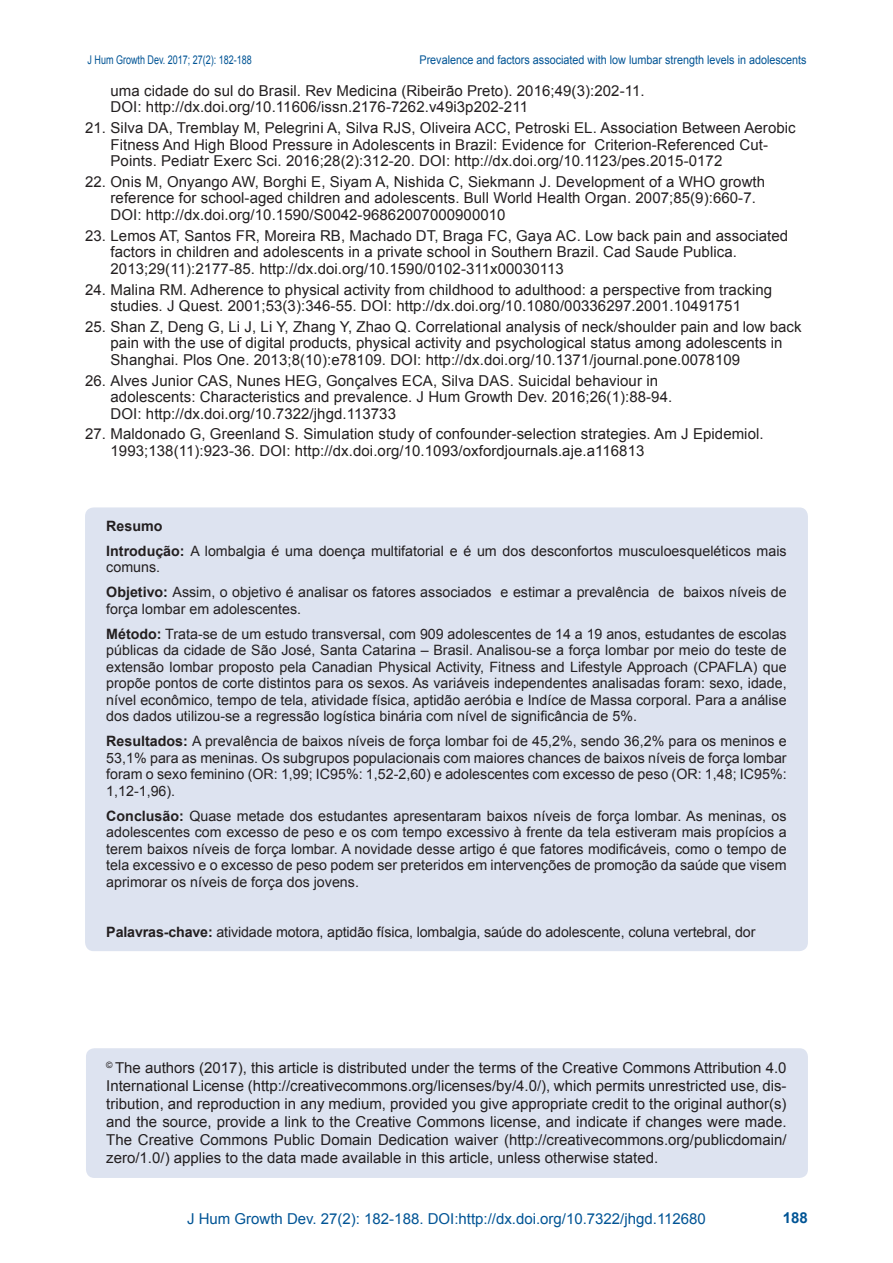
<style>
.page{position:relative;width:893px;height:1263px;background:#fff}
.page>*{position:absolute;margin:0;border:0;box-sizing:border-box;transform-origin:0 0}
.t1{font:15px/16.5px "Arial";letter-spacing:.005em;color:#231f20}
.t2{font:15px "Arial";color:#005495}
.t3{font:700 15px "Arial";color:#005495}
.t4{font:14.25px/16.5px "Arial";color:#231f20;text-align:justify}
.t5{font:700 14.25px "Arial";color:#231f20}
.t6{font:12px "Arial";color:#005495;scale:.9 1}
.t7{font:12px "Arial";color:#005495;scale:.75 1}
.s1{font-weight:700}
</style>
<div class="page">
<div style="left:86px;top:1048px;width:722px;height:130px;background:#dde3f0;border-radius:9px"></div>
<div style="left:85px;top:507px;width:723px;height:444px;background:#dde3f0;border-radius:9px"></div>
<p class="t7" style="left:88px;top:52px;width:221px">J Hum Growth Dev. 2017; 27(2): 182-188</p>
<p class="t6" style="left:419px;top:52px;width:432px">Prevalence and factors associated with low lumbar strength levels in adolescents</p>
<p class="t1" style="left:111px;top:83px;width:536px">uma cidade do sul do Brasil. Rev Medicina (Ribeirão Preto). 2016;49(3):202-11.<br>DOI: http://dx.doi.org/10.11606/issn.2176-7262.v49i3p202-211</p>
<p class="t1" style="left:111px;top:120px;width:687px;text-indent:-26px">21. Silva DA, Tremblay M, Pelegrini A, Silva RJS, Oliveira ACC, Petroski EL. Association Between Aerobic<br>Fitness And High Blood Pressure in Adolescents in Brazil: Evidence for Criterion-Referenced Cut-<br>Points. Pediatr Exerc Sci. 2016;28(2):312-20. DOI: http://dx.doi.org/10.1123/pes.2015-0172</p>
<p class="t1" style="left:111px;top:174px;width:656px;text-indent:-26px">22. Onis M, Onyango AW, Borghi E, Siyam A, Nishida C, Siekmann J. Development of a WHO growth reference for school-aged children and adolescents. Bull World Health Organ. 2007;85(9):660-7.<br>DOI: http://dx.doi.org/10.1590/S0042-96862007000900010</p>
<p class="t1" style="left:111px;top:227px;width:679px;text-indent:-26px">23. Lemos AT, Santos FR, Moreira RB, Machado DT, Braga FC, Gaya AC. Low back pain and associated factors in children and adolescents in a private school in Southern Brazil. Cad Saude Publica.<br>2013;29(11):2177-85. http://dx.doi.org/10.1590/0102-311x00030113</p>
<p class="t1" style="left:85px;top:281px;width:689px;text-align:center">24. Malina RM. Adherence to physical activity from childhood to adulthood: a perspective from tracking studies. J Quest. 2001;53(3):346-55. DOI: http://dx.doi.org/10.1080/00336297.2001.10491751</p>
<p class="t1" style="left:111px;top:318px;width:692px;text-indent:-26px">25. Shan Z, Deng G, Li J, Li Y, Zhang Y, Zhao Q. Correlational analysis of neck/shoulder pain and low back pain with the use of digital products, physical activity and psychological status among adolescents in<br>Shanghai. Plos One. 2013;8(10):e78109. DOI: http://dx.doi.org/10.1371/journal.pone.0078109</p>
<p class="t1" style="left:111px;top:372px;width:563px;text-indent:-26px">26. Alves Junior CAS, Nunes HEG, Gonçalves ECA, Silva DAS. Suicidal behaviour in adolescents: Characteristics and prevalence. J Hum Growth Dev. 2016;26(1):88-94.<br>DOI: http://dx.doi.org/10.7322/jhgd.113733</p>
<p class="t1" style="left:111px;top:426px;width:655px;text-indent:-26px">27. Maldonado G, Greenland S. Simulation study of confounder-selection strategies. Am J Epidemiol.<br>1993;138(11):923-36. DOI: http://dx.doi.org/10.1093/oxfordjournals.aje.a116813</p>
<p class="t5" style="left:106px;top:516px;width:58px">Resumo</p>
<p class="t4" style="left:106px;top:542px;width:682px"><span class="s1">Introdução:</span> A lombalgia é uma doença multifatorial e é um dos desconfortos musculoesqueléticos mais comuns.</p>
<p class="t4" style="left:106px;top:584px;width:682px"><span class="s1">Objetivo:</span> Assim, o objetivo é analisar os fatores associados e estimar a prevalência de baixos níveis de força lombar em adolescentes.</p>
<p class="t4" style="left:106px;top:625px;width:682px"><span class="s1">Método:</span> Trata-se de um estudo transversal, com 909 adolescentes de 14 a 19 anos, estudantes de escolas públicas da cidade de São José, Santa Catarina – Brasil. Analisou-se a força lombar por meio do teste de extensão lombar proposto pela Canadian Physical Activity, Fitness and Lifestyle Approach (CPAFLA) que propõe pontos de corte distintos para os sexos. As variáveis independentes analisadas foram: sexo, idade, nível econômico, tempo de tela, atividade física, aptidão aeróbia e Indíce de Massa corporal. Para a análise dos dados utilizou-se a regressão logística binária com nível de significância de 5%.</p>
<p class="t4" style="left:106px;top:733px;width:682px"><span class="s1">Resultados:</span> A prevalência de baixos níveis de força lombar foi de 45,2%, sendo 36,2% para os meninos e 53,1% para as meninas. Os subgrupos populacionais com maiores chances de baixos níveis de força lombar foram o sexo feminino (OR: 1,99; IC95%: 1,52-2,60) e adolescentes com excesso de peso (OR: 1,48; IC95%:<br>1,12-1,96).</p>
<p class="t4" style="left:106px;top:807px;width:682px"><span class="s1">Conclusão:</span> Quase metade dos estudantes apresentaram baixos níveis de força lombar. As meninas, os adolescentes com excesso de peso e os com tempo excessivo à frente da tela estiveram mais propícios a terem baixos níveis de força lombar. A novidade desse artigo é que fatores modificáveis, como o tempo de tela excessivo e o excesso de peso podem ser preteridos em intervenções de promoção da saúde que visem aprimorar os níveis de força dos jovens.</p>
<p class="t4" style="left:106px;top:923px;width:651px"><span class="s1">Palavras-chave:</span> atividade motora, aptidão física, lombalgia, saúde do adolescente, coluna vertebral, dor</p>
<p class="t1" style="left:106px;top:1059px;width:682px;line-height:18px;text-align:justify"><sup>©</sup> The authors (2017), this article is distributed under the terms of the Creative Commons Attribution 4.0<br>International License (http://creativecommons.org/licenses/by/4.0/), which permits unrestricted use, dis&shy;tribution, and reproduction in any medium, provided you give appropriate credit to the original author(s) and the source, provide a link to the Creative Commons license, and indicate if changes were made.<br>The Creative Commons Public Domain Dedication waiver (http://creativecommons.org/publicdomain/ zero/1.0/) applies to the data made available in this article, unless otherwise stated.</p>
<p class="t2" style="left:187px;top:1209px;width:520px">J Hum Growth Dev. 27(2): 182-188. DOI:http://dx.doi.org/10.7322/jhgd.112680</p>
<p class="t3" style="left:783px;top:1208px;width:27px">188</p>
</div>
